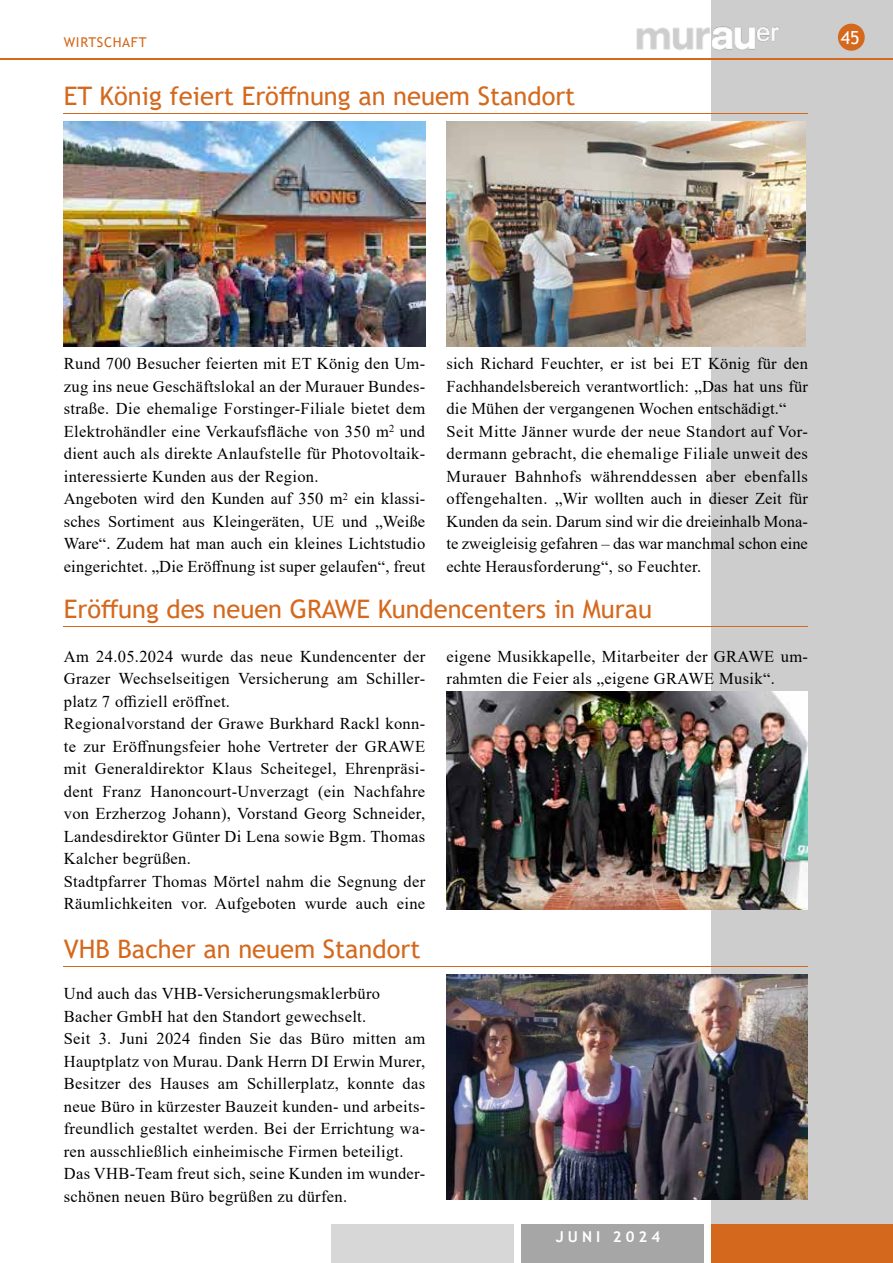
<style>
.page{position:relative;width:893px;height:1263px;background:#fff}
.page>*{position:absolute;margin:0;border:0;box-sizing:border-box;transform-origin:0 0}
.t1{font:25.5px "Trebuchet MS";color:#d4691e}
.t2{font:18px "Trebuchet MS";color:#fff}
.t3{font:16.5px/22.5px "Times New Roman";letter-spacing:.02em;color:#000}
.t4{font:700 15px "Trebuchet MS";letter-spacing:.27em;color:#fff}
.t5{font:13.5px "Trebuchet MS";letter-spacing:.05em;color:#d4691e}
</style>
<div class="page">
<div style="left:711px;top:0;width:182px;height:1263px;background:#cdcdcd"></div>
<div style="left:521px;top:1224px;width:182px;height:39px;background:#a6a6a6"></div>
<div style="left:332px;top:1224px;width:182px;height:39px;background:#d7d7d7"></div>
<hr style="left:0;top:58px;width:893px;height:2px;background:#d4691e">
<div style="left:711px;top:1224px;width:182px;height:39px;background:#d4691e"></div>
<div style="left:838px;top:24px;width:27px;height:27px;background:#d4691e;border-radius:50%"></div>
<img style="left:636px;top:27px;width:74px;height:23px">
<img style="left:712px;top:26px;width:68px;height:24px">
<hr style="left:64px;top:113px;width:744px;height:1px;background:#d4691e">
<hr style="left:64px;top:626px;width:744px;height:1px;background:#d4691e">
<hr style="left:64px;top:966px;width:744px;height:1px;background:#d4691e">
<img style="left:446px;top:122px;width:360px;height:225px">
<img style="left:64px;top:122px;width:361px;height:225px">
<img style="left:446px;top:692px;width:362px;height:217px">
<img style="left:446px;top:974px;width:362px;height:225px">
<p class="t5" style="left:64px;top:34px;width:84px">WIRTSCHAFT</p>
<p class="t2" style="left:841px;top:26px;width:20px">45</p>
<h1 class="t1" style="left:64px;top:80px;width:513px">ET König feiert Eröffnung an neuem Standort</h1>
<p class="t3" style="left:64px;top:352px;width:363px">Rund 700 Besucher feierten mit ET König den Um&shy;zug ins neue Geschäftslokal an der Murauer Bundes&shy;straße. Die ehemalige Forstinger-Filiale bietet dem Elektrohändler eine Verkaufsfläche von 350 m<sup>2</sup> und dient auch als direkte Anlaufstelle für Photovoltaik&shy;interessierte Kunden aus der Region.<br>Angeboten wird den Kunden auf 350 m<sup>2</sup> ein klassi&shy;sches Sortiment aus Kleingeräten, UE und „Weiße Ware“. Zudem hat man auch ein kleines Lichtstudio eingerichtet. „Die Eröffnung ist super gelaufen“, freut</p>
<p class="t3" style="left:446px;top:352px;width:363px">sich Richard Feuchter, er ist bei ET König für den Fachhandelsbereich verantwortlich: „Das hat uns für die Mühen der vergangenen Wochen entschädigt.“ Seit Mitte Jänner wurde der neue Standort auf Vor&shy;dermann gebracht, die ehemalige Filiale unweit des Murauer Bahnhofs währenddessen aber ebenfalls offengehalten. „Wir wollten auch in dieser Zeit für Kunden da sein. Darum sind wir die dreieinhalb Mona&shy;te zweigleisig gefahren – das war manchmal schon eine echte Herausforderung“, so Feuchter.</p>
<h1 class="t1" style="left:64px;top:593px;width:590px">Eröffung des neuen GRAWE Kundencenters in Murau</h1>
<p class="t3" style="left:64px;top:644px;width:363px">Am 24.05.2024 wurde das neue Kundencenter der Grazer Wechselseitigen Versicherung am Schiller&shy;platz 7 offiziell eröffnet.<br>Regionalvorstand der Grawe Burkhard Rackl konn&shy;te zur Eröffnungsfeier hohe Vertreter der GRAWE mit Generaldirektor Klaus Scheitegel, Ehrenpräsi&shy;dent Franz Hanoncourt-Unverzagt (ein Nachfahre von Erzherzog Johann), Vorstand Georg Schneider, Landesdirektor Günter Di Lena sowie Bgm. Thomas Kalcher begrüßen.<br>Stadtpfarrer Thomas Mörtel nahm die Segnung der Räumlichkeiten vor. Aufgeboten wurde auch eine</p>
<h1 class="t1" style="left:64px;top:933px;width:358px">VHB Bacher an neuem Standort</h1>
<p class="t3" style="left:64px;top:982px;width:363px">Und auch das VHB-Versicherungsmaklerbüro Bacher GmbH hat den Standort gewechselt.<br>Seit 3. Juni 2024 finden Sie das Büro mitten am Hauptplatz von Murau. Dank Herrn DI Erwin Murer, Besitzer des Hauses am Schillerplatz, konnte das neue Büro in kürzester Bauzeit kunden- und arbeits&shy;freundlich gestaltet werden. Bei der Errichtung wa&shy;ren ausschließlich einheimische Firmen beteiligt.<br>Das VHB-Team freut sich, seine Kunden im wunder&shy;schönen neuen Büro begrüßen zu dürfen.</p>
<p class="t3" style="left:446px;top:644px;width:363px">eigene Musikkapelle, Mitarbeiter der GRAWE um&shy;rahmten die Feier als „eigene GRAWE Musik“.</p>
<p class="t4" style="left:556px;top:1227px;width:106px">JUNI 2024</p>
</div>
